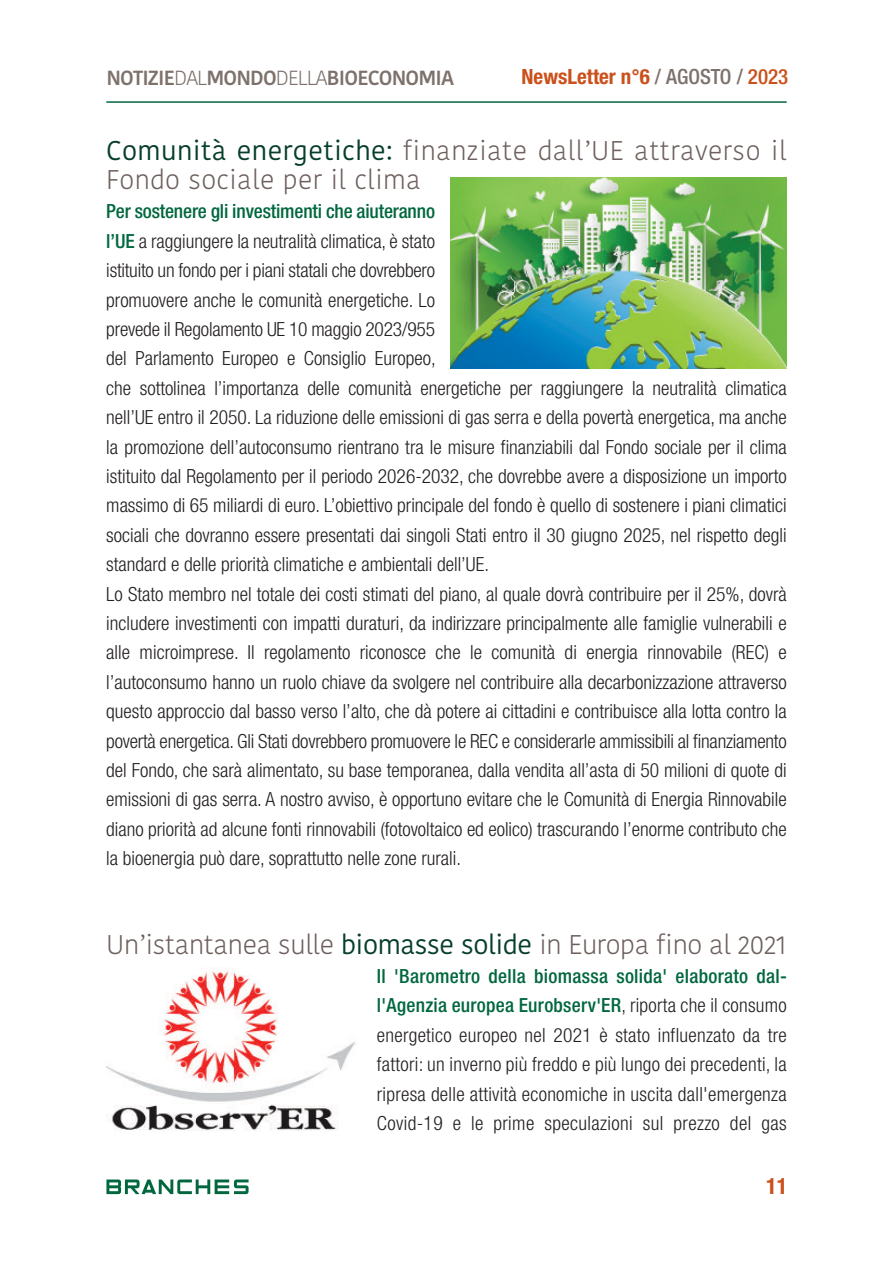
<style>
.page{position:relative;width:893px;height:1263px;background:#fff}
.page>*{position:absolute;margin:0;border:0;box-sizing:border-box;transform-origin:0 0}
.t1{font:300 27px/29.4px "Kohinoor Bangla";letter-spacing:.01em;color:#6d605d}
.t2{font:300 27px "Kohinoor Bangla";letter-spacing:-.015em;color:#6d605d}
.t3{font:700 condensed 22.5px "Helvetica Neue";color:#cb511c}
.t4{font:700 condensed 21px "Helvetica Neue";color:#cb511c}
.t5{font:600 20.4px "Kohinoor Bangla";letter-spacing:-.04em;color:#7d716c}
.t6{font:300 condensed 19.5px/29.4px "Helvetica Neue";color:#231f20}
.s1{font-weight:300}
.s2{font-weight:500;color:#7d716c}
.s3{font-weight:500}
.s4{font-weight:400;color:#083f2c}
.s5{font-weight:500;color:#00673e}
</style>
<div class="page">
<svg style="left:106px;top:1179px;width:143px;height:15px"></svg>
<hr style="left:106px;top:101px;width:681px;height:2px;background:#00673e">
<img style="left:450px;top:177px;width:337px;height:192px">
<img style="left:106px;top:970px;width:250px;height:161px">
<p class="t5" style="left:106px;top:66px;width:349px">NOTIZIE<span class="s1">DAL</span>MONDO<span class="s1">DELLA</span>BIOECONOMIA</p>
<p class="t4" style="left:522px;top:69px;width:268px">NewsLetter n°6 <span class="s2">/ AGOSTO /</span> <span class="s3">2023</span></p>
<h1 class="t1" style="left:106px;top:136px;width:682px"><span class="s4">Comunità energetiche:</span> finanziate dall’UE attraverso il<br>Fondo sociale per il clima</h1>
<p class="t6" style="left:106px;top:198px;width:682px"><span class="s5">Per sostenere gli investimenti che aiuteranno<br>l’UE</span> a raggiungere la neutralità climatica, è stato<br>istituito un fondo per i piani statali che dovrebbero<br>promuovere anche le comunità energetiche. Lo<br>prevede il Regolamento UE 10 maggio 2023/955<br>del Parlamento Europeo e Consiglio Europeo,<br>che sottolinea l’importanza delle comunità energetiche per raggiungere la neutralità climatica nell’UE entro il 2050. La riduzione delle emissioni di gas serra e della povertà energetica, ma anche la promozione dell’autoconsumo rientrano tra le misure finanziabili dal Fondo sociale per il clima istituito dal Regolamento per il periodo 2026-2032, che dovrebbe avere a disposizione un importo massimo di 65 miliardi di euro. L’obiettivo principale del fondo è quello di sostenere i piani climatici sociali che dovranno essere presentati dai singoli Stati entro il 30 giugno 2025, nel rispetto degli standard e delle priorità climatiche e ambientali dell’UE.<br>Lo Stato membro nel totale dei costi stimati del piano, al quale dovrà contribuire per il 25%, dovrà includere investimenti con impatti duraturi, da indirizzare principalmente alle famiglie vulnerabili e alle microimprese. Il regolamento riconosce che le comunità di energia rinnovabile (REC) e l’autoconsumo hanno un ruolo chiave da svolgere nel contribuire alla decarbonizzazione attraverso questo approccio dal basso verso l’alto, che dà potere ai cittadini e contribuisce alla lotta contro la povertà energetica. Gli Stati dovrebbero promuovere le REC e considerarle ammissibili al finanziamento del Fondo, che sarà alimentato, su base temporanea, dalla vendita all’asta di 50 milioni di quote di emissioni di gas serra. A nostro avviso, è opportuno evitare che le Comunità di Energia Rinnovabile diano priorità ad alcune fonti rinnovabili (fotovoltaico ed eolico) trascurando l’enorme contributo che la bioenergia può dare, soprattutto nelle zone rurali.</p>
<h1 class="t2" style="left:106px;top:928px;width:682px">Un’istantanea sulle <span class="s4">biomasse solide</span> in Europa fino al 2021</h1>
<p class="t6" style="left:377px;top:963px;width:411px;text-align:justify"><span class="s5">Il 'Barometro della biomassa solida' elaborato dal&shy;l'Agenzia europea Eurobserv'ER</span>, riporta che il consumo energetico europeo nel 2021 è stato influenzato da tre fattori: un inverno più freddo e più lungo dei precedenti, la ripresa delle attività economiche in uscita dall'emergenza Covid-19 e le prime speculazioni sul prezzo del gas</p>
<p class="t3" style="left:766px;top:1178px;width:23px">11</p>
</div>
